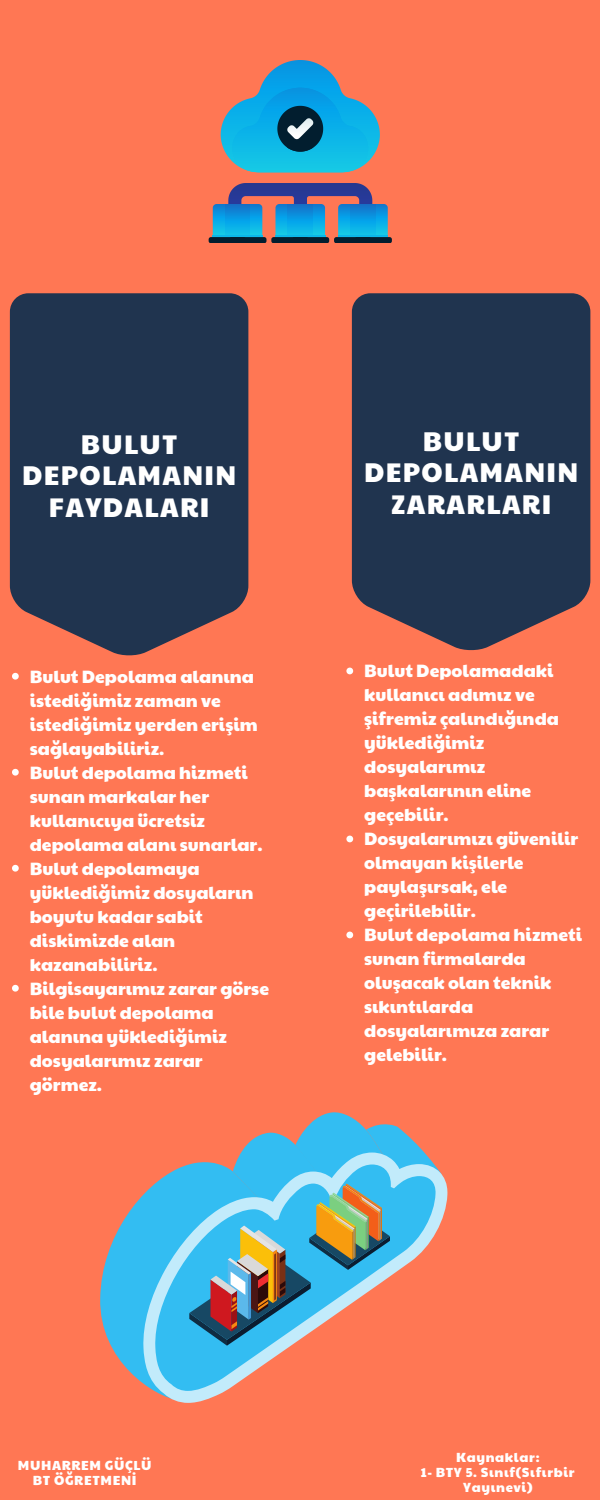
<style>
.page{position:relative;width:600px;height:1500px;background:#ff7754}
.page>*{position:absolute;margin:0;border:0;box-sizing:border-box;transform-origin:0 0}
.t1{font:26.6px/31.5px "Paytone One";letter-spacing:.05em;color:#fff;text-align:center}
.t2{font:17.5px/24px "Paytone One";color:#fff}
.t3{font:13px/15px "Paytone One";letter-spacing:.05em;color:#fff;text-align:center}
</style>
<div class="page">
<svg style="left:10px;top:293px;width:238px;height:363px;background:#2f384f"></svg>
<svg style="left:352px;top:293px;width:238px;height:358px;background:#30384f"></svg>
<svg style="left:12px;top:673px;width:7px;height:7px"></svg>
<svg style="left:12px;top:769px;width:7px;height:7px"></svg>
<svg style="left:12px;top:865px;width:7px;height:7px"></svg>
<svg style="left:12px;top:985px;width:7px;height:7px"></svg>
<svg style="left:346px;top:668px;width:7px;height:6px"></svg>
<svg style="left:346px;top:836px;width:7px;height:6px"></svg>
<svg style="left:346px;top:932px;width:7px;height:6px"></svg>
<svg style="left:209px;top:183px;width:183px;height:60px"></svg>
<svg style="left:221px;top:60px;width:159px;height:112px"></svg>
<svg style="left:100px;top:1196px;width:42px;height:187px;fill:#33bdf2"></svg>
<svg style="left:142px;top:1164px;width:306px;height:239px"></svg>
<svg style="left:189px;top:1112px;width:254px;height:234px"></svg>
<p class="t1" style="left:22px;top:427px;width:216px">BULUT<br>DEPOLAMANIN<br>FAYDALARI</p>
<p class="t1" style="left:364px;top:424px;width:216px">BULUT<br>DEPOLAMANIN<br>ZARARLARI</p>
<p class="t2" style="left:30px;top:663px;width:230px">Bulut Depolama alanına istediğimiz zaman ve istediğimiz yerden erişim sağlayabiliriz.</p>
<p class="t2" style="left:30px;top:759px;width:234px">Bulut depolama hizmeti sunan markalar her kullanıcıya ücretsiz depolama alanı sunarlar.</p>
<p class="t2" style="left:30px;top:855px;width:225px">Bulut depolamaya yüklediğimiz dosyaların boyutu kadar sabit diskimizde alan kazanabiliriz.</p>
<p class="t2" style="left:30px;top:975px;width:241px">Bilgisayarımız zarar görse bile bulut depolama alanına yüklediğimiz dosyalarımız zarar görmez.</p>
<p class="t2" style="left:364px;top:658px;width:196px">Bulut Depolamadaki kullanıcı adımız ve şifremiz çalındığında yüklediğimiz dosyalarımız başkalarının eline geçebilir.</p>
<p class="t2" style="left:364px;top:826px;width:216px">Dosyalarımızı güvenilir olmayan kişilerle paylaşırsak, ele geçirilebilir.</p>
<p class="t2" style="left:364px;top:922px;width:219px">Bulut depolama hizmeti sunan firmalarda oluşacak olan teknik sıkıntılarda dosyalarımıza zarar gelebilir.</p>
<p class="t3" style="left:18px;top:1457px;width:135px">MUHARREM GÜÇLÜ</p>
<p class="t3" style="left:33px;top:1472px;width:105px">BT ÖĞRETMENİ</p>
<p class="t3" style="left:456px;top:1450px;width:85px">Kaynaklar:</p>
<p class="t3" style="left:421px;top:1465px;width:155px">1- BTY 5. Sınıf(Sıfırbir<br>Yayınevi)</p>
</div>
